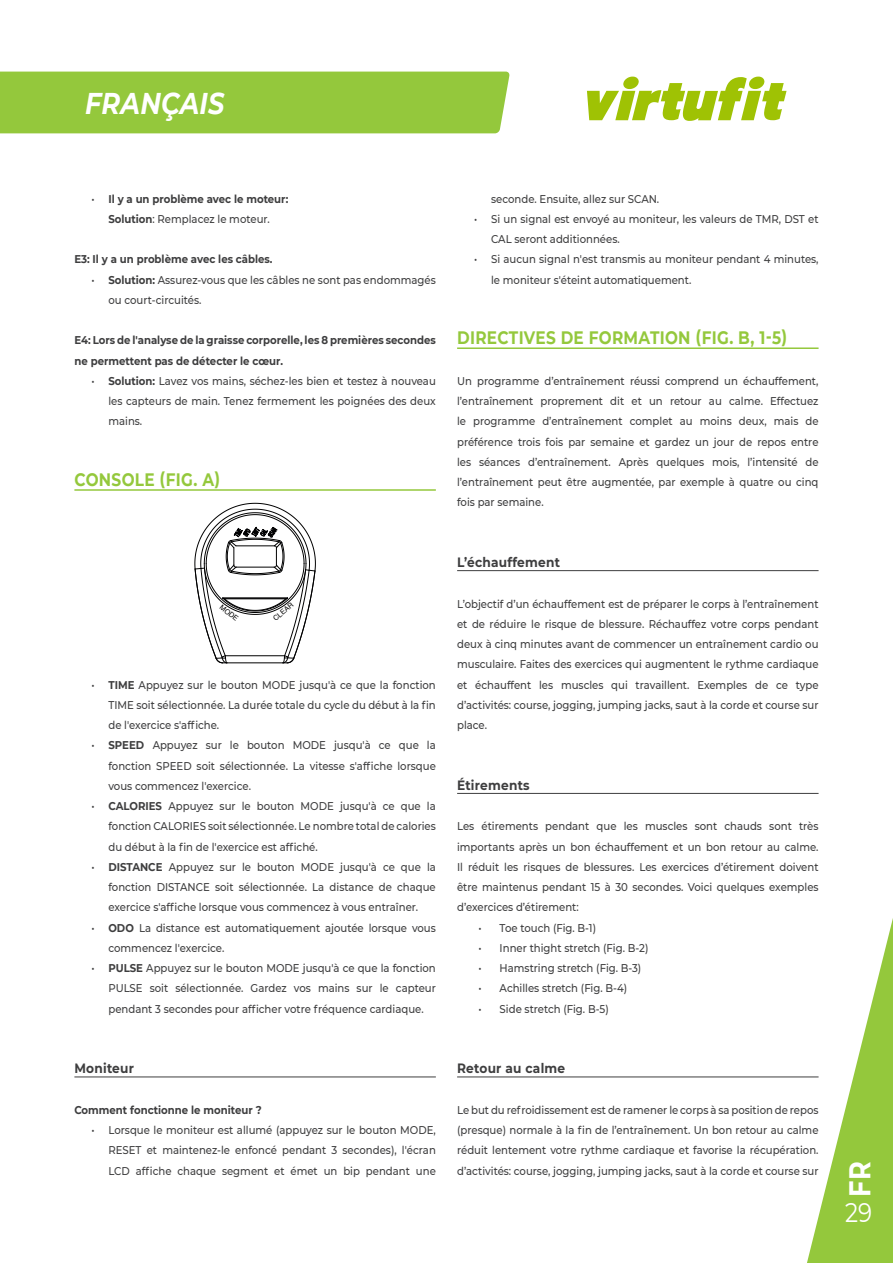
<style>
.page{position:relative;width:893px;height:1263px;background:#fff}
.page>*{position:absolute;margin:0;border:0;box-sizing:border-box;transform-origin:0 0}
.t1{font:italic 700 30px "Montserrat";letter-spacing:.01em;color:#fff;scale:.85 1}
.t2{font:700 30px "Montserrat";color:#fff;scale:.85 1}
.t3{font:27px "Montserrat";color:#fff;scale:.85 1}
.t4{font:700 18px "Montserrat";letter-spacing:.02em;color:#94c83c;scale:.85 1}
.t5{font:700 13.5px "Montserrat";letter-spacing:.02em;color:#3e3e3f;scale:.9 1}
.t6{font:500 11.25px/20.2px "Montserrat";color:#3e3e3f;text-align:justify;scale:.9 1}
.t7{font:700 11.25px/20.2px "Montserrat";color:#3e3e3f;text-align:center;scale:.9 1}
.t8{font:7.2px "Helvetica";color:#000001}
.s1{font-weight:500}
.s2{font-weight:700}
</style>
<div class="page">
<div style="left:0;top:72px;width:510px;height:61px;background:#94c83c"></div>
<svg style="left:587px;top:77px;width:199px;height:44px"></svg>
<svg style="left:798px;top:792px;width:95px;height:471px"></svg>
<hr style="left:457px;top:347px;width:362px;height:2px;background:#94c83c">
<hr style="left:457px;top:570px;width:362px;height:1px;background:#3e3e3f">
<hr style="left:457px;top:793px;width:362px;height:1px;background:#3e3e3f">
<hr style="left:457px;top:1076px;width:362px;height:1px;background:#3e3e3f">
<hr style="left:74px;top:489px;width:362px;height:2px;background:#94c83c">
<hr style="left:74px;top:1076px;width:362px;height:1px;background:#3e3e3f">
<svg style="left:194px;top:503px;width:122px;height:160px"></svg>
<hr style="left:225px;top:598px;width:61px;height:1px;background:#000001">
<h1 class="t1" style="left:85px;top:93px;width:166px">FRANÇAIS</h1>
<p class="t7" style="left:91px;top:188px;width:220px"><span class="s1">•</span> Il y a un problème avec le moteur:<br>Solution<span class="s1">: Remplacez le moteur.</span></p>
<p class="t7" style="left:74px;top:249px;width:222px">E3: Il y a un problème avec les câbles.</p>
<p class="t6" style="left:108px;top:270px;width:365px;text-indent:-17px">• <span class="s2">Solution:</span> Assurez-vous que les câbles ne sont pas endommagés ou court-circuités.</p>
<p class="t7" style="left:74px;top:330px;width:403px;text-align:left">E4: Lors de l'analyse de la graisse corporelle, les 8 premières secondes ne permettent pas de détecter le cœur.</p>
<p class="t6" style="left:108px;top:371px;width:365px;text-indent:-17px">• <span class="s2">Solution:</span> Lavez vos mains, séchez-les bien et testez à nouveau les capteurs de main. Tenez fermement les poignées des deux mains.</p>
<h3 class="t4" style="left:74px;top:470px;width:173px">CONSOLE (FIG. A)</h3>
<p class="t8" style="left:224px;top:603px;width:23px;rotate:40deg">MODE</p>
<p class="t8" style="left:271px;top:616px;width:25px;rotate:-40deg">CLEAR</p>
<p class="t6" style="left:108px;top:675px;width:365px;text-indent:-17px">• <span class="s2">TIME</span> Appuyez sur le bouton MODE jusqu'à ce que la fonction TIME soit sélectionnée. La durée totale du cycle du début à la fin de l'exercice s'affiche.</p>
<p class="t6" style="left:108px;top:735px;width:365px;text-indent:-17px">• <span class="s2">SPEED</span> Appuyez sur le bouton MODE jusqu'à ce que la fonction SPEED soit sélectionnée. La vitesse s'affiche lorsque vous commencez l'exercice.</p>
<p class="t6" style="left:108px;top:796px;width:365px;text-indent:-17px">• <span class="s2">CALORIES</span> Appuyez sur le bouton MODE jusqu'à ce que la fonction CALORIES soit sélectionnée. Le nombre total de calories du début à la fin de l'exercice est affiché.</p>
<p class="t6" style="left:108px;top:857px;width:365px;text-indent:-17px">• <span class="s2">DISTANCE</span> Appuyez sur le bouton MODE jusqu'à ce que la fonction DISTANCE soit sélectionnée. La distance de chaque exercice s'affiche lorsque vous commencez à vous entraîner.</p>
<p class="t6" style="left:108px;top:918px;width:365px;text-indent:-17px">• <span class="s2">ODO</span> La distance est automatiquement ajoutée lorsque vous commencez l'exercice.</p>
<p class="t6" style="left:108px;top:958px;width:365px;text-indent:-17px">• <span class="s2">PULSE</span> Appuyez sur le bouton MODE jusqu'à ce que la fonction PULSE soit sélectionnée. Gardez vos mains sur le capteur pendant 3 secondes pour afficher votre fréquence cardiaque.</p>
<p class="t5" style="left:74px;top:1061px;width:68px">Moniteur</p>
<p class="t7" style="left:74px;top:1100px;width:210px">Comment fonctionne le moniteur ?</p>
<p class="t6" style="left:108px;top:1120px;width:365px;text-indent:-17px">• Lorsque le moniteur est allumé (appuyez sur le bouton MODE, RESET et maintenez-le enfoncé pendant 3 secondes), l'écran LCD affiche chaque segment et émet un bip pendant une</p>
<p class="t6" style="left:491px;top:189px;width:188px">seconde. Ensuite, allez sur SCAN.</p>
<p class="t6" style="left:491px;top:209px;width:365px;text-indent:-17px">• Si un signal est envoyé au moniteur, les valeurs de TMR, DST et<br>CAL seront additionnées.</p>
<p class="t6" style="left:491px;top:249px;width:365px;text-indent:-17px">• Si aucun signal n'est transmis au moniteur pendant 4 minutes, le moniteur s'éteint automatiquement.</p>
<h3 class="t4" style="left:457px;top:325px;width:390px">DIRECTIVES DE FORMATION (FIG. B, 1-5)</h3>
<p class="t6" style="left:457px;top:371px;width:403px">Un programme d’entraînement réussi comprend un échauffement, l’entraînement proprement dit et un retour au calme. Effectuez le programme d’entraînement complet au moins deux, mais de préférence trois fois par semaine et gardez un jour de repos entre les séances d’entraînement. Après quelques mois, l’intensité de l’entraînement peut être augmentée, par exemple à quatre ou cinq fois par semaine.</p>
<p class="t5" style="left:457px;top:555px;width:116px">L’échauffement</p>
<p class="t6" style="left:457px;top:594px;width:403px">L’objectif d’un échauffement est de préparer le corps à l’entraînement et de réduire le risque de blessure. Réchauffez votre corps pendant deux à cinq minutes avant de commencer un entraînement cardio ou musculaire. Faites des exercices qui augmentent le rythme cardiaque et échauffent les muscles qui travaillent. Exemples de ce type d’activités: course, jogging, jumping jacks, saut à la corde et course sur place.</p>
<p class="t5" style="left:457px;top:778px;width:82px">Étirements</p>
<p class="t6" style="left:457px;top:816px;width:403px">Les étirements pendant que les muscles sont chauds sont très importants après un bon échauffement et un bon retour au calme.<br>Il réduit les risques de blessures. Les exercices d’étirement doivent être maintenus pendant 15 à 30 secondes. Voici quelques exemples d’exercices d’étirement:</p>
<p class="t6" style="left:478px;top:918px;width:132px">• Toe touch (Fig. B-1)</p>
<p class="t6" style="left:478px;top:938px;width:190px">• Inner thight stretch (Fig. B-2)</p>
<p class="t6" style="left:478px;top:958px;width:183px">• Hamstring stretch (Fig. B-3)</p>
<p class="t6" style="left:478px;top:978px;width:167px">• Achilles stretch (Fig. B-4)</p>
<p class="t6" style="left:478px;top:999px;width:146px">• Side stretch (Fig. B-5)</p>
<p class="t5" style="left:457px;top:1061px;width:122px">Retour au calme</p>
<p class="t6" style="left:457px;top:1100px;width:403px">Le but du refroidissement est de ramener le corps à sa position de repos (presque) normale à la fin de l’entraînement. Un bon retour au calme réduit lentement votre rythme cardiaque et favorise la récupération. d’activités: course, jogging, jumping jacks, saut à la corde et course sur</p>
<h1 class="t2" style="left:843px;top:1197px;width:44px;rotate:-90deg">FR</h1>
<h2 class="t3" style="left:845px;top:1197px;width:33px">29</h2>
</div>
